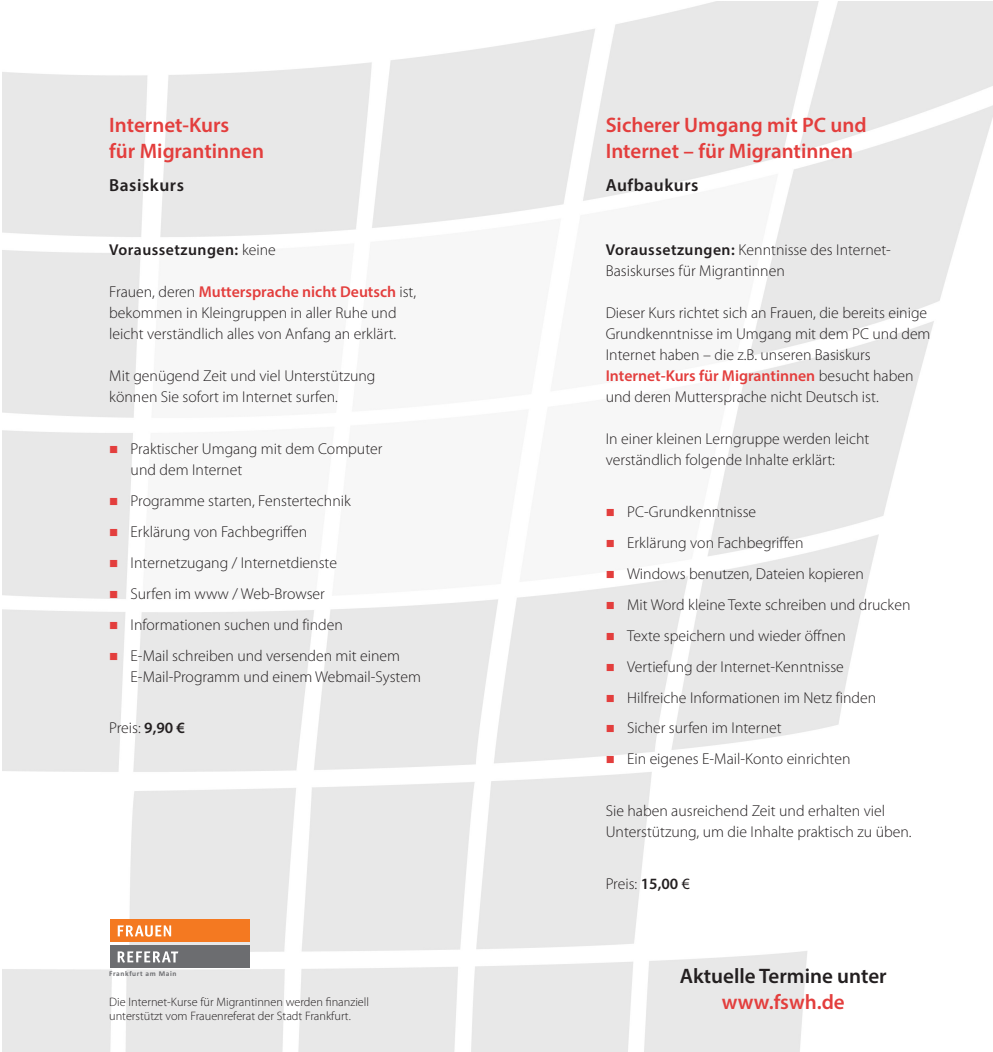
<style>
.page{position:relative;width:993px;height:1052px;background:#fff}
.page>*{position:absolute;margin:0;border:0;box-sizing:border-box;transform-origin:0 0}
.t1{font:600 21px/25.2px "Myriad Pro";color:#e33e3d}
.t2{font:600 21px "Myriad Pro";color:#231f20}
.t3{font:600 17.5px "Myriad Pro";letter-spacing:.03em;color:#231f20}
.t4{font:300 15.75px/21px "Myriad Pro";color:#231f20}
.t5{font:600 15.75px "Myriad Pro";letter-spacing:.03em;color:#231f20}
.t6{font:300 12.25px/14px "Myriad Pro";color:#231f20}
.t7{font:700 7.35px "Calibri";letter-spacing:.085em;color:#6c6d70}
.s1{font-weight:300}
.s2{font-weight:600;color:#e33e3d}
.s3{color:#e33e3d}
.s4{font-weight:600}
.s5{font-weight:400}
</style>
<div class="page">
<img style="left:2px;top:1px;width:990px;height:1051px">
<div style="left:110px;top:919px;width:139px;height:22px;background:#f47921"></div>
<div style="left:110px;top:945px;width:139px;height:23px;background:#6c6d70"></div>
<svg style="left:118px;top:925px;width:53px;height:11px"></svg>
<svg style="left:118px;top:951px;width:60px;height:11px"></svg>
<h1 class="t1" style="left:109px;top:112px;width:156px">Internet-Kurs<br>für Migrantinnen</h1>
<p class="t3" style="left:109px;top:174px;width:76px">Basiskurs</p>
<p class="t5" style="left:109px;top:240px;width:168px">Voraussetzungen: <span class="s1">keine</span></p>
<p class="t4" style="left:109px;top:281px;width:308px">Frauen, deren <span class="s2">Muttersprache nicht Deutsch</span> ist, bekommen in Kleingruppen in aller Ruhe und leicht verständlich alles von Anfang an erklärt.</p>
<p class="t4" style="left:109px;top:365px;width:268px">Mit genügend Zeit und viel Unterstützung können Sie sofort im Internet surfen.</p>
<p class="t4" style="left:131px;top:438px;width:253px;text-indent:-21px"><span class="s3">■</span> Praktischer Umgang mit dem Computer und dem Internet</p>
<p class="t4" style="left:109px;top:490px;width:243px"><span class="s3">■</span> Programme starten, Fenstertechnik</p>
<p class="t4" style="left:109px;top:521px;width:199px"><span class="s3">■</span> Erklärung von Fachbegriffen</p>
<p class="t4" style="left:109px;top:552px;width:229px"><span class="s3">■</span> Internetzugang / Internetdienste</p>
<p class="t4" style="left:109px;top:583px;width:217px"><span class="s3">■</span> Surfen im www / Web-Browser</p>
<p class="t4" style="left:109px;top:614px;width:235px"><span class="s3">■</span> Informationen suchen und finden</p>
<p class="t4" style="left:131px;top:645px;width:292px;text-indent:-21px"><span class="s3">■</span> E-Mail schreiben und versenden mit einem<br>E-Mail-Programm und einem Webmail-System</p>
<p class="t4" style="left:109px;top:718px;width:77px">Preis: <span class="s4">9,90 €</span></p>
<h1 class="t1" style="left:605px;top:112px;width:262px">Sicherer Umgang mit PC und<br>Internet – für Migrantinnen</h1>
<p class="t3" style="left:605px;top:174px;width:94px">Aufbaukurs</p>
<p class="t4" style="left:605px;top:239px;width:286px"><span class="s4">Voraussetzungen:</span> Kenntnisse des Internet-<br>Basiskurses für Migrantinnen</p>
<p class="t4" style="left:605px;top:302px;width:326px">Dieser Kurs richtet sich an Frauen, die bereits einige Grundkenntnisse im Umgang mit dem PC und dem Internet haben – die z.B. unseren Basiskurs <span class="s2">Internet-Kurs für Migrantinnen</span> besucht haben und deren Muttersprache nicht Deutsch ist.</p>
<p class="t4" style="left:605px;top:428px;width:265px">In einer kleinen Lerngruppe werden leicht verständlich folgende Inhalte erklärt:</p>
<p class="t4" style="left:605px;top:501px;width:152px"><span class="s3">■</span> PC-Grundkenntnisse</p>
<p class="t4" style="left:605px;top:532px;width:199px"><span class="s3">■</span> Erklärung von Fachbegriffen</p>
<p class="t4" style="left:605px;top:563px;width:259px"><span class="s3">■</span> Windows benutzen, Dateien kopieren</p>
<p class="t4" style="left:605px;top:594px;width:306px"><span class="s3">■</span> Mit Word kleine Texte schreiben und drucken</p>
<p class="t4" style="left:605px;top:625px;width:241px"><span class="s3">■</span> Texte speichern und wieder öffnen</p>
<p class="t4" style="left:605px;top:656px;width:239px"><span class="s3">■</span> Vertiefung der Internet-Kenntnisse</p>
<p class="t4" style="left:605px;top:687px;width:272px"><span class="s3">■</span> Hilfreiche Informationen im Netz finden</p>
<p class="t4" style="left:605px;top:718px;width:177px"><span class="s3">■</span> Sicher surfen im Internet</p>
<p class="t4" style="left:605px;top:749px;width:246px"><span class="s3">■</span> Ein eigenes E-Mail-Konto einrichten</p>
<p class="t4" style="left:605px;top:801px;width:307px">Sie haben ausreichend Zeit und erhalten viel<br>Unterstützung, um die Inhalte praktisch zu üben.</p>
<p class="t4" style="left:605px;top:874px;width:85px">Preis: <span class="s4">15,00</span> <span class="s5">€</span></p>
<p class="t7" style="left:109px;top:969px;width:69px">Frankfurt am Main</p>
<h1 class="t2" style="left:679px;top:963px;width:208px">Aktuelle Termine unter</h1>
<h1 class="t1" style="left:721px;top:988px;width:124px">www.fswh.de</h1>
<p class="t6" style="left:109px;top:995px;width:261px">Die Internet-Kurse für Migrantinnen werden finanziell unterstützt vom Frauenreferat der Stadt Frankfurt.</p>
</div>
